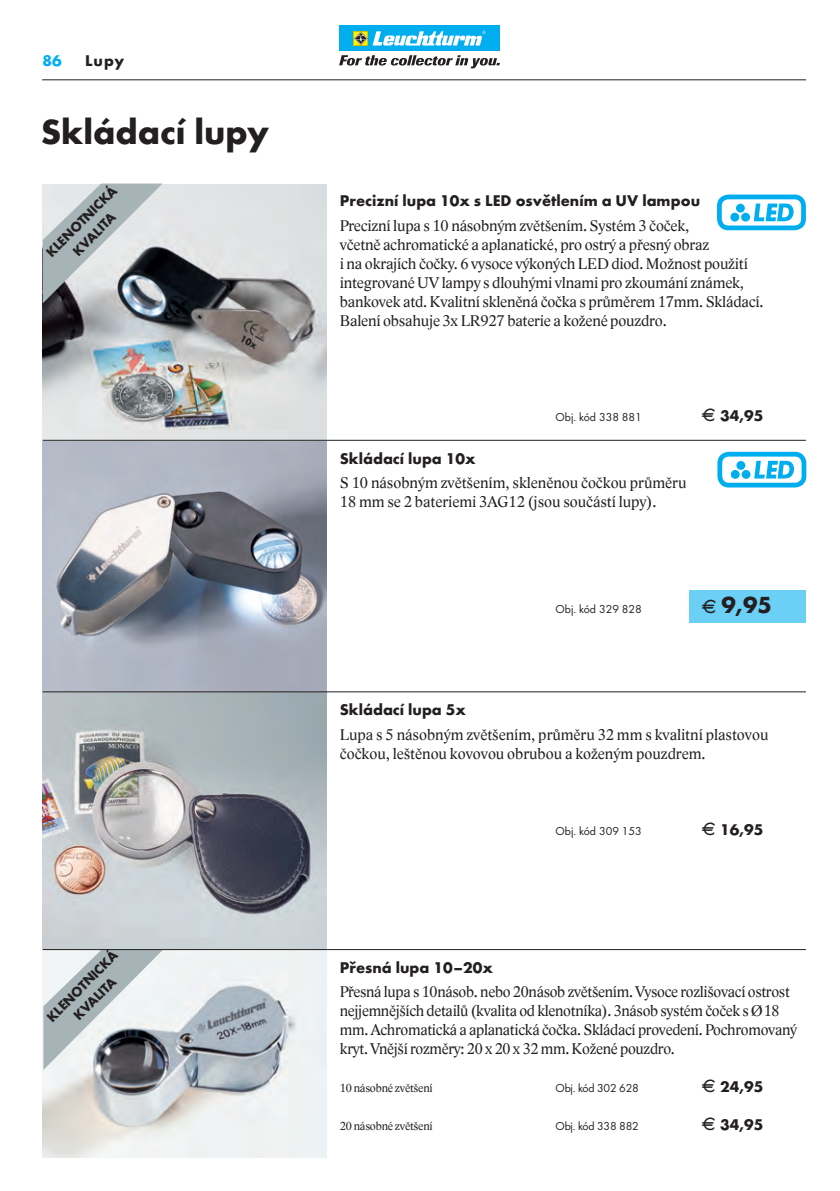
<style>
.page{position:relative;width:840px;height:1191px;background:#fff}
.page>*{position:absolute;margin:0;border:0;box-sizing:border-box;transform-origin:0 0}
.t1{font:700 36px "Futura";color:#231f20}
.t2{font:700 24px "Futura";color:#231f20}
.t3{font:16px/19px "Lido STFCE";letter-spacing:-.01em;color:#231f20}
.t4{font:700 16px "Futura";color:#231f20}
.t5{font:700 16px "Futura";color:#00aeef}
.t6{font:700 14px/18px "Futura";color:#231f20;text-align:center}
.t7{font:12px "Futura Boo";color:#231f20}
.t8{font:12px "Lido STFCE";letter-spacing:-.015em;color:#231f20}
.s1{font-family:"Euro font";font-weight:400}
.s2{font-family:"Euro font";font-weight:400;font-size:17px}
</style>
<div class="page">
<div style="left:339px;top:26px;width:160px;height:25px;background:#00aeef"></div>
<svg style="left:353px;top:31px;width:132px;height:15px"></svg>
<svg style="left:339px;top:55px;width:160px;height:13px"></svg>
<hr style="left:42px;top:79px;width:763px;height:1px;background:#231f20">
<div style="left:688px;top:590px;width:117px;height:33px;background:#6bcff6"></div>
<img style="left:43px;top:184px;width:283px;height:974px">
<hr style="left:43px;top:440px;width:762px;height:1px;background:#231f20">
<svg style="left:43px;top:184px;width:119px;height:119px;background:#b2b9bc"></svg>
<svg style="left:43px;top:950px;width:120px;height:120px"></svg>
<hr style="left:43px;top:691px;width:762px;height:1px;background:#231f20">
<hr style="left:43px;top:949px;width:762px;height:1px;background:#231f20">
<div style="left:716px;top:194px;width:89px;height:36px;border:5px solid #00aeef;border-radius:9px"></div>
<svg style="left:753px;top:203px;width:40px;height:18px"></svg>
<svg style="left:740px;top:213px;width:9px;height:9px"></svg>
<div style="left:730px;top:213px;width:8px;height:9px;background:#00aeef;border-radius:50%"></div>
<svg style="left:735px;top:204px;width:9px;height:9px"></svg>
<div style="left:717px;top:452px;width:88px;height:35px;border:5px solid #00aeef;border-radius:9px"></div>
<svg style="left:754px;top:461px;width:39px;height:17px"></svg>
<div style="left:741px;top:470px;width:9px;height:9px;background:#00aeef;border-radius:50%"></div>
<div style="left:730px;top:470px;width:9px;height:9px;background:#00aeef;border-radius:50%"></div>
<div style="left:736px;top:461px;width:8px;height:9px;background:#00aeef;border-radius:50%"></div>
<p class="t5" style="left:42px;top:51px;width:21px">86</p>
<p class="t4" style="left:85px;top:51px;width:41px">lupy</p>
<h1 class="t1" style="left:41px;top:109px;width:230px">skládací lupy</h1>
<p class="t6" style="left:42px;top:248px;width:94px;rotate:-45deg">klenotnická kvalita</p>
<p class="t6" style="left:42px;top:1012px;width:94px;rotate:-45deg">klenotnická kvalita</p>
<p class="t4" style="left:339px;top:191px;width:361px">Precizní lupa 10x s led osvětlením a uv lampou</p>
<p class="t3" style="left:339px;top:216px;width:425px">Precizní lupa s 10 násobným zvětšením. Systém 3 čoček,<br>včetně achromatické a aplanatické, pro ostrý a přesný obraz<br>i na okrajích čočky. 6 vysoce výkoných LED diod. Možnost použití integrované UV lampy s dlouhými vlnami pro zkoumání známek, bankovek atd. Kvalitní skleněná čočka s průměrem 17mm. Skládací.<br>Balení obsahuje 3x LR927 baterie a kožené pouzdro.</p>
<p class="t7" style="left:555px;top:410px;width:88px">OBJ. KÓD 338 881</p>
<p class="t4" style="left:701px;top:405px;width:63px"><span class="s1">A</span> 34,95</p>
<p class="t4" style="left:339px;top:448px;width:137px">skládací lupa 10x</p>
<p class="t3" style="left:339px;top:473px;width:348px">S 10 násobným zvětšením, skleněnou čočkou průměru<br>18 mm se 2 bateriemi 3AG12 (jsou součástí lupy).</p>
<p class="t7" style="left:555px;top:601px;width:88px">OBJ. KÓD 329 828</p>
<h2 class="t2" style="left:701px;top:589px;width:72px"><span class="s2">A</span> 9,95</h2>
<p class="t4" style="left:339px;top:699px;width:128px">skládací lupa 5x</p>
<p class="t3" style="left:339px;top:725px;width:430px">Lupa s 5 násobným zvětšením, průměru 32 mm s kvalitní plastovou čočkou, leštěnou kovovou obrubou a koženým pouzdrem.</p>
<p class="t7" style="left:555px;top:823px;width:88px">OBJ. KÓD 309 153</p>
<p class="t4" style="left:701px;top:819px;width:63px"><span class="s1">A</span> 16,95</p>
<p class="t4" style="left:339px;top:957px;width:154px">Přesná lupa 10–20x</p>
<p class="t3" style="left:339px;top:982px;width:458px">Přesná lupa s 10násob. nebo 20násob zvětšením. Vysoce rozlišovací ostrost nejjemnějších detailů (kvalita od klenotníka). 3násob systém čoček s Ø 18 mm. Achromatická a aplanatická čočka. Skládací provedení. Pochromovaný kryt. Vnější rozměry: 20 x 20 x 32 mm. Kožené pouzdro.</p>
<p class="t8" style="left:339px;top:1082px;width:94px">10 násobné zvětšení</p>
<p class="t7" style="left:555px;top:1081px;width:85px">OBJ. KÓD 302 628</p>
<p class="t4" style="left:701px;top:1076px;width:63px"><span class="s1">A</span> 24,95</p>
<p class="t8" style="left:339px;top:1120px;width:94px">20 násobné zvětšení</p>
<p class="t7" style="left:555px;top:1119px;width:85px">OBJ. KÓD 338 882</p>
<p class="t4" style="left:701px;top:1114px;width:63px"><span class="s1">A</span> 34,95</p>
</div>
